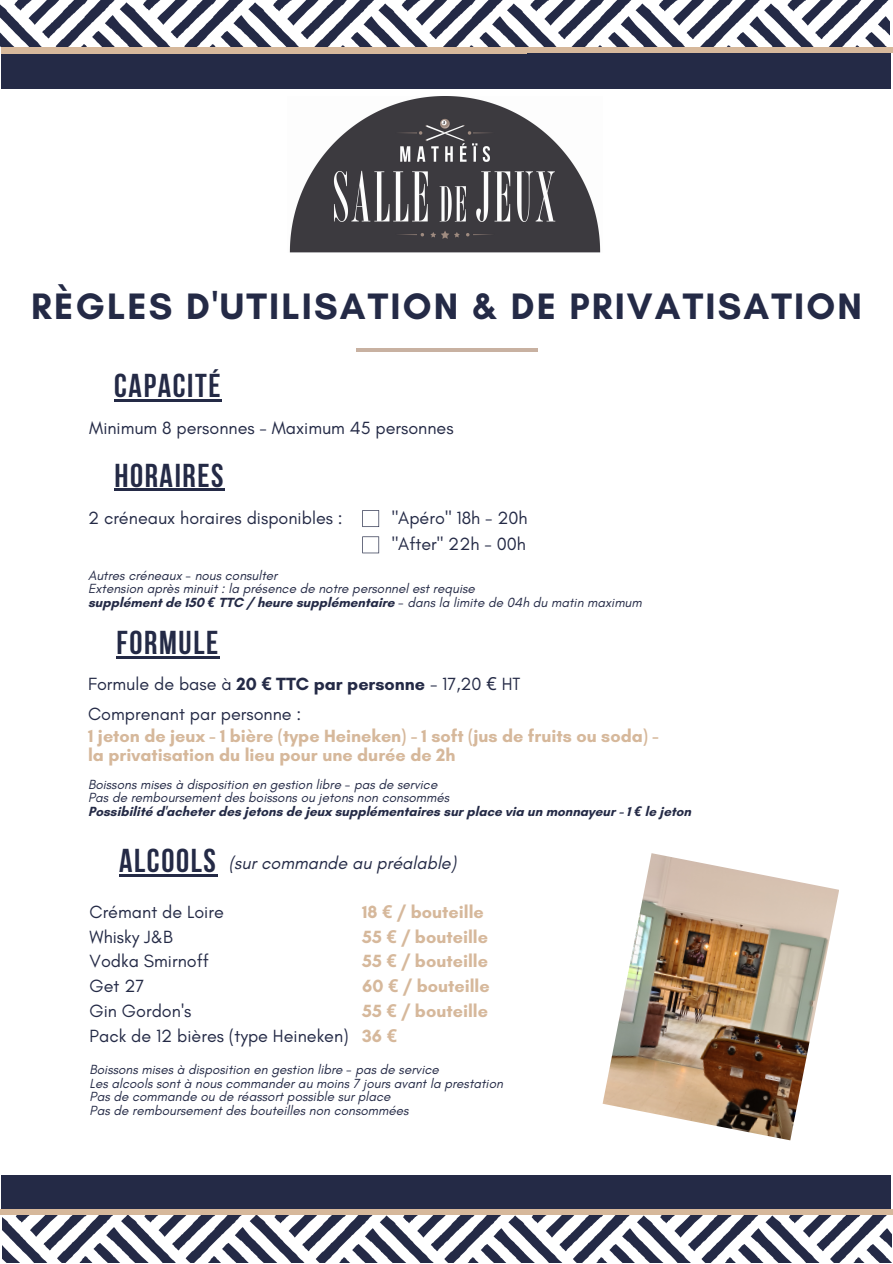
<style>
.page{position:relative;width:893px;height:1264px;background:#fff}
.page>*{position:absolute;margin:0;border:0;box-sizing:border-box;transform-origin:0 0}
.t1{font:700 37.5px "Glacial Indifference";letter-spacing:.055em;color:#242a46}
.t2{font:700 33px "Bebas Neue";letter-spacing:.05em;color:#242a46}
.t3{font:18px/24.8px "Glacial Indifference";color:#242a46}
.t4{font:700 18px/24.8px "Glacial Indifference";color:#d6b89b}
.t5{font:italic 18px "Glacial Indifference";color:#242a46}
.t6{font:italic 13.5px/13.5px "Glacial Indifference";color:#242a46}
.s1{font-weight:700;font-style:normal}
.s2{font-family:"Noto Sans";font-weight:700}
.s3{font-weight:700}
.s4{font-family:"Noto Sans"}
.s5{font-family:"Bebas Neue";font-weight:700;font-style:normal;font-size:33px}
</style>
<div class="page">
<svg style="left:1px;top:0;width:888px;height:48px"></svg>
<div style="left:1px;top:53px;width:889px;height:36px;background:#242a46"></div>
<div style="left:1px;top:48px;width:525px;height:5px;background:#d6b89b"></div>
<div style="left:379px;top:47px;width:513px;height:6px;background:#d6b89b"></div>
<svg style="left:2px;top:1214px;width:889px;height:48px"></svg>
<div style="left:2px;top:1175px;width:889px;height:36px;background:#242a46"></div>
<div style="left:0;top:1209px;width:525px;height:5px;background:#d6b89b"></div>
<div style="left:368px;top:1209px;width:524px;height:5px;background:#d6b89b"></div>
<hr style="left:356px;top:349px;width:181px;height:2px;background:#c8b1a1">
<img style="left:289px;top:97px;width:312px;height:155px">
<svg style="left:362px;top:510px;width:17px;height:17px"></svg>
<svg style="left:362px;top:536px;width:17px;height:17px"></svg>
<img style="left:602px;top:853px;width:237px;height:287px">
<hr style="left:114px;top:399px;width:108px;height:2px;background:#242a46">
<hr style="left:114px;top:489px;width:111px;height:2px;background:#242a46">
<hr style="left:117px;top:656px;width:103px;height:2px;background:#242a46">
<hr style="left:119px;top:874px;width:98px;height:2px;background:#242a46">
<h1 class="t1" style="left:31px;top:284px;width:832px">RÈGLES D'UTILISATION &amp; DE PRIVATISATION</h1>
<h2 class="t2" style="left:114px;top:372px;width:108px">CAPACITé</h2>
<h3 class="t3" style="left:89px;top:415px;width:366px">Minimum 8 personnes - Maximum 45 personnes</h3>
<h2 class="t2" style="left:114px;top:462px;width:111px">HORAIRES</h2>
<h3 class="t3" style="left:88px;top:505px;width:256px">2 créneaux horaires disponibles :</h3>
<h3 class="t3" style="left:391px;top:505px;width:137px;line-height:26.2px">"Apéro" 18h - 20h "After" 22h - 00h</h3>
<p class="t6" style="left:88px;top:568px;width:555px">Autres créneaux - nous consulter<br>Extension après minuit : la présence de notre personnel est requise<br><span class="s1">supplément de 150</span> <span class="s2">€</span> <span class="s1">TTC / heure supplémentaire</span> - dans la limite de 04h du matin maximum</p>
<h2 class="t2" style="left:117px;top:629px;width:103px">FORMULE</h2>
<h3 class="t3" style="left:88px;top:669px;width:434px;line-height:29.5px">Formule de base à <span class="s3">20</span> <span class="s2">€</span> <span class="s3">TTC par personne</span> - 17,20 <span class="s4">€</span> HT<br>Comprenant par personne :</h3>
<h3 class="t4" style="left:88px;top:726px;width:572px;line-height:19px">1 jeton de jeux - 1 bière (type Heineken) - 1 soft (jus de fruits ou soda) - la privatisation du lieu pour une durée de 2h</h3>
<p class="t6" style="left:88px;top:777px;width:604px">Boissons mises à disposition en gestion libre - pas de service<br>Pas de remboursement des boissons ou jetons non consommés<br><span class="s1">Possibilité d'acheter des jetons de jeux supplémentaires sur place via un monnayeur - 1</span> <span class="s2">€</span> <span class="s1">le jeton</span></p>
<h3 class="t5" style="left:119px;top:852px;width:338px"><span class="s5">ALCOOLS</span> (sur commande au préalable)</h3>
<h3 class="t3" style="left:90px;top:899px;width:261px">Crémant de Loire<br>Whisky J&amp;B<br>Vodka Smirnoff<br>Get 27<br>Gin Gordon's<br>Pack de 12 bières (type Heineken)</h3>
<h3 class="t4" style="left:362px;top:899px;width:129px">18 <span class="s4">€</span> / bouteille<br>55 <span class="s4">€</span> / bouteille<br>55 <span class="s4">€</span> / bouteille<br>60 <span class="s4">€</span> / bouteille<br>55 <span class="s4">€</span> / bouteille<br>36 <span class="s4">€</span></h3>
<p class="t6" style="left:90px;top:1062px;width:415px">Boissons mises à disposition en gestion libre - pas de service<br>Les alcools sont à nous commander au moins 7 jours avant la prestation Pas de commande ou de réassort possible sur place<br>Pas de remboursement des bouteilles non consommées</p>
</div>
